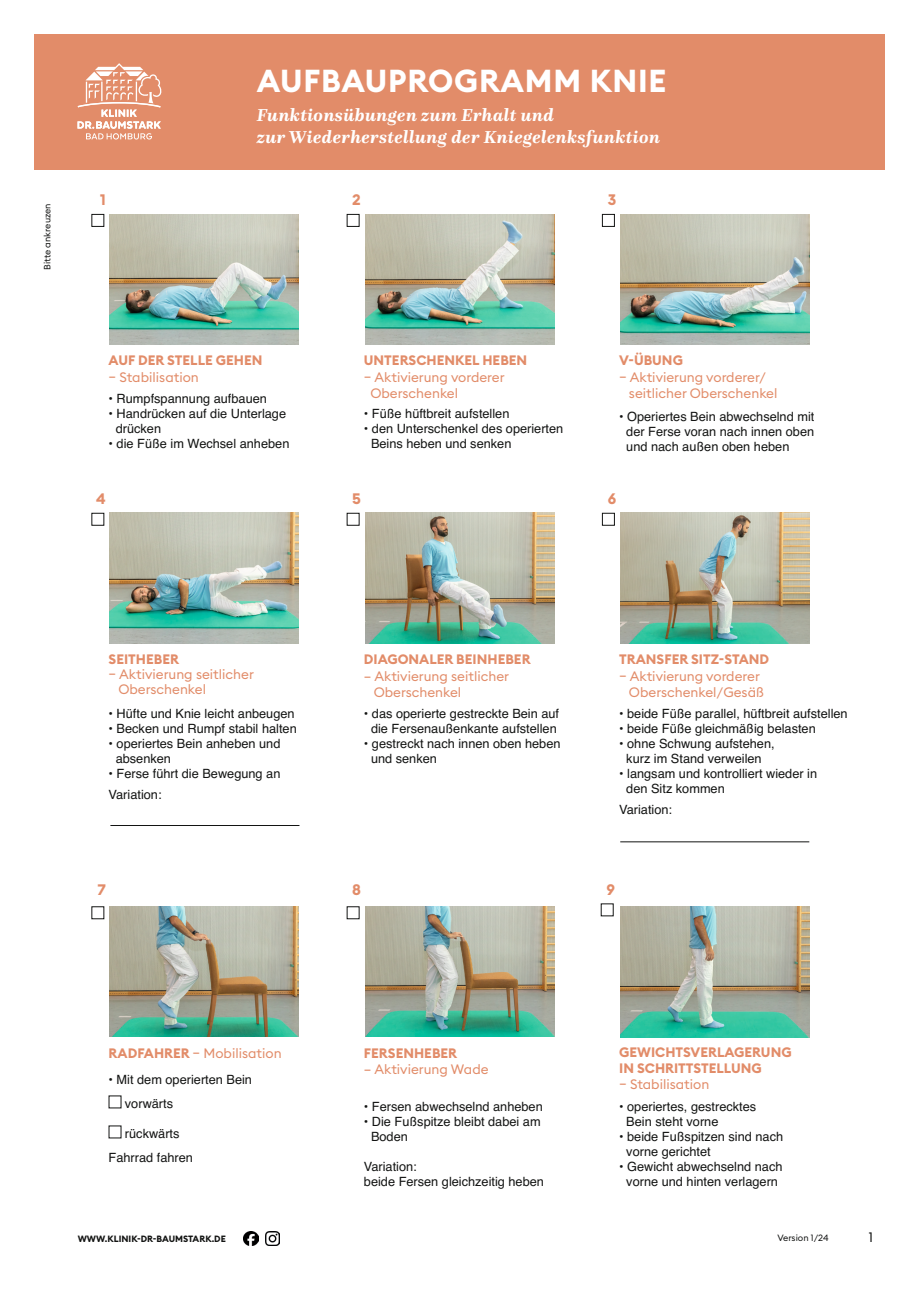
<style>
.page{position:relative;width:919px;height:1289px;background:#fff}
.page>*{position:absolute;margin:0;border:0;box-sizing:border-box;transform-origin:0 0}
._01_Bold_28pt{font:700 31.35px "Euclid Square";letter-spacing:.025em;color:#fff}
._01_Bold_28pt-2{font:italic 700 18px "Questa";letter-spacing:.025em;color:#fff}
.t1{font:700 15px "Euclid Square";color:#e28c69}
.t2{font:13.5px "Euclid Square";color:#e28c69}
.t3{font:700 13.5px "Euclid Square";color:#e28c69}
.t4{font:13.5px "Euclid Square";color:#131413}
.t5{font:12.75px/15px "Helvetica";color:#131413}
.t6{font:700 9px "Euclid Square";color:#131413}
.t7{font:9px "Euclid Square";color:#131413}
.s1{font-weight:700}
</style>
<div class="page">
<div style="left:34px;top:34px;width:850px;height:136px;background:#e28c69"></div>
<svg style="left:77px;top:63px;width:85px;height:76px"></svg>
<img style="left:265px;top:1231px;width:14px;height:14px">
<img style="left:244px;top:1231px;width:14px;height:14px">
<img style="left:110px;top:214px;width:189px;height:130px">
<img style="left:110px;top:513px;width:189px;height:130px">
<img style="left:110px;top:906px;width:189px;height:130px">
<img style="left:365px;top:214px;width:189px;height:130px">
<img style="left:365px;top:513px;width:189px;height:130px">
<img style="left:620px;top:214px;width:189px;height:130px">
<img style="left:620px;top:513px;width:189px;height:130px">
<img style="left:365px;top:906px;width:189px;height:130px">
<div style="left:91px;top:214px;width:13px;height:13px;border:1px solid #131413"></div>
<div style="left:91px;top:513px;width:13px;height:12px;border:1px solid #131413"></div>
<div style="left:347px;top:214px;width:12px;height:13px;border:1px solid #131413"></div>
<div style="left:347px;top:513px;width:12px;height:12px;border:1px solid #131413"></div>
<div style="left:602px;top:214px;width:12px;height:13px;border:1px solid #131413"></div>
<div style="left:602px;top:513px;width:12px;height:12px;border:1px solid #131413"></div>
<hr style="left:110px;top:825px;width:189px;height:1px;background:#131413">
<hr style="left:620px;top:841px;width:189px;height:1px;background:#131413">
<img style="left:620px;top:906px;width:189px;height:131px">
<p class="t7" style="left:42px;top:270px;width:68px;rotate:-90deg">Bitte ankreuzen</p>
<p class="t1" style="left:100px;top:190px;width:7px">1</p>
<p class="_01_Bold_28pt" style="left:257px;top:61px;width:411px">AUFBAUPROGRAMM KNIE</p>
<p class="_01_Bold_28pt-2" style="left:257px;top:104px;width:298px">Funktionsübungen zum Erhalt und</p>
<p class="_01_Bold_28pt-2" style="left:257px;top:125px;width:404px">zur Wiederherstellung der Kniegelenksfunktion</p>
<p class="t1" style="left:352px;top:190px;width:10px">2</p>
<p class="t1" style="left:607px;top:190px;width:10px">3</p>
<p class="t3" style="left:109px;top:352px;width:155px">AUF DER STELLE GEHEN</p>
<p class="t2" style="left:109px;top:368px;width:92px">– Stabilisation</p>
<p class="t5" style="left:109px;top:391px;width:160px">• Rumpfspannung aufbauen</p>
<p class="t5" style="left:116px;top:406px;width:172px;text-indent:-7px">• Handrücken auf die Unterlage drücken</p>
<p class="t5" style="left:109px;top:436px;width:182px">• die Füße im Wechsel anheben</p>
<p class="t1" style="left:96px;top:489px;width:11px">4</p>
<p class="t3" style="left:364px;top:352px;width:165px">UNTERSCHENKEL HEBEN</p>
<p class="t2" style="left:364px;top:368px;width:142px">– Aktivierung vorderer</p>
<p class="t2" style="left:370px;top:384px;width:89px">Oberschenkel</p>
<p class="t3" style="left:619px;top:352px;width:65px">V-ÜBUNG</p>
<p class="t2" style="left:619px;top:368px;width:148px">– Aktivierung vorderer/</p>
<p class="t2" style="left:629px;top:384px;width:150px">seitlicher Oberschenkel</p>
<p class="t5" style="left:364px;top:406px;width:147px">• Füße hüftbreit aufstellen</p>
<p class="t5" style="left:371px;top:421px;width:194px;text-indent:-7px">• den Unterschenkel des operierten<br>Beins heben und senken</p>
<p class="t5" style="left:626px;top:409px;width:189px;text-align:justify;text-indent:-7px">• Operiertes Bein abwechselnd mit der Ferse voran nach innen oben und nach außen oben heben</p>
<p class="t1" style="left:352px;top:489px;width:10px">5</p>
<p class="t1" style="left:607px;top:489px;width:10px">6</p>
<p class="t3" style="left:109px;top:651px;width:72px">SEITHEBER</p>
<p class="t2" style="left:109px;top:666px;width:147px">– Aktivierung seitlicher</p>
<p class="t2" style="left:118px;top:681px;width:89px">Oberschenkel</p>
<p class="t5" style="left:109px;top:706px;width:187px">• Hüfte und Knie leicht anbeugen</p>
<p class="t5" style="left:109px;top:721px;width:190px">• Becken und Rumpf stabil halten</p>
<p class="t5" style="left:116px;top:736px;width:166px;text-indent:-7px">• operiertes Bein anheben und absenken</p>
<p class="t5" style="left:109px;top:766px;width:173px">• Ferse führt die Bewegung an</p>
<p class="t5" style="left:109px;top:787px;width:54px">Variation:</p>
<p class="t1" style="left:97px;top:880px;width:10px">7</p>
<p class="t3" style="left:364px;top:651px;width:168px">DIAGONALER BEINHEBER</p>
<p class="t2" style="left:364px;top:667px;width:147px">– Aktivierung seitlicher</p>
<p class="t2" style="left:373px;top:683px;width:89px">Oberschenkel</p>
<p class="t5" style="left:364px;top:706px;width:197px;text-align:center">• das operierte gestreckte Bein auf die Fersenaußenkante aufstellen</p>
<p class="t5" style="left:371px;top:736px;width:191px;text-indent:-7px">• gestreckt nach innen oben heben und senken</p>
<p class="t1" style="left:352px;top:880px;width:10px">8</p>
<p class="t3" style="left:619px;top:651px;width:151px">TRANSFER SITZ-STAND</p>
<p class="t2" style="left:619px;top:667px;width:142px">– Aktivierung vorderer</p>
<p class="t2" style="left:629px;top:683px;width:136px">Oberschenkel/Gesäß</p>
<p class="t5" style="left:619px;top:706px;width:230px">• beide Füße parallel, hüftbreit aufstellen</p>
<p class="t5" style="left:619px;top:721px;width:198px">• beide Füße gleichmäßig belasten</p>
<p class="t5" style="left:619px;top:736px;width:157px">• ohne Schwung aufstehen,</p>
<p class="t5" style="left:626px;top:751px;width:137px">kurz im Stand verweilen</p>
<p class="t5" style="left:619px;top:766px;width:199px">• langsam und kontrolliert wieder in</p>
<p class="t5" style="left:626px;top:781px;width:100px">den Sitz kommen</p>
<p class="t5" style="left:619px;top:802px;width:54px">Variation:</p>
<p class="t1" style="left:606px;top:880px;width:10px">9</p>
<p class="t2" style="left:109px;top:1044px;width:174px"><span class="s1">RADFAHRER</span> – Mobilisation</p>
<p class="t5" style="left:109px;top:1072px;width:145px">• Mit dem operierten Bein</p>
<p class="t5" style="left:125px;top:1096px;width:50px">vorwärts</p>
<p class="t5" style="left:125px;top:1126px;width:56px">rückwärts</p>
<p class="t5" style="left:109px;top:1150px;width:86px">Fahrrad fahren</p>
<p class="t6" style="left:78px;top:1232px;width:150px">WWW.KLINIK-DR-BAUMSTARK.DE</p>
<p class="t3" style="left:364px;top:1044px;width:95px">FERSENHEBER</p>
<p class="t2" style="left:364px;top:1060px;width:126px">– Aktivierung Wade</p>
<p class="t5" style="left:364px;top:1099px;width:180px">• Fersen abwechselnd anheben</p>
<p class="t5" style="left:371px;top:1114px;width:171px;text-indent:-7px">• Die Fußspitze bleibt dabei am<br>Boden</p>
<p class="t5" style="left:364px;top:1159px;width:54px">Variation:</p>
<p class="t5" style="left:364px;top:1174px;width:182px">beide Fersen gleichzeitig heben</p>
<p class="t3" style="left:619px;top:1043px;width:174px">GEWICHTSVERLAGERUNG</p>
<p class="t3" style="left:619px;top:1059px;width:144px">IN SCHRITTSTELLUNG</p>
<p class="t2" style="left:619px;top:1075px;width:92px">– Stabilisation</p>
<p class="t5" style="left:619px;top:1099px;width:138px">• operiertes, gestrecktes</p>
<p class="t5" style="left:626px;top:1114px;width:94px">Bein steht vorne</p>
<p class="t5" style="left:619px;top:1129px;width:165px">• beide Fußspitzen sind nach</p>
<p class="t5" style="left:626px;top:1144px;width:86px">vorne gerichtet</p>
<p class="t5" style="left:619px;top:1159px;width:165px">• Gewicht abwechselnd nach</p>
<p class="t5" style="left:626px;top:1174px;width:153px">vorne und hinten verlagern</p>
<p class="t7" style="left:777px;top:1231px;width:53px">Version 1/24</p>
<p class="t4" style="left:868px;top:1227px;width:6px">1</p>
</div>
